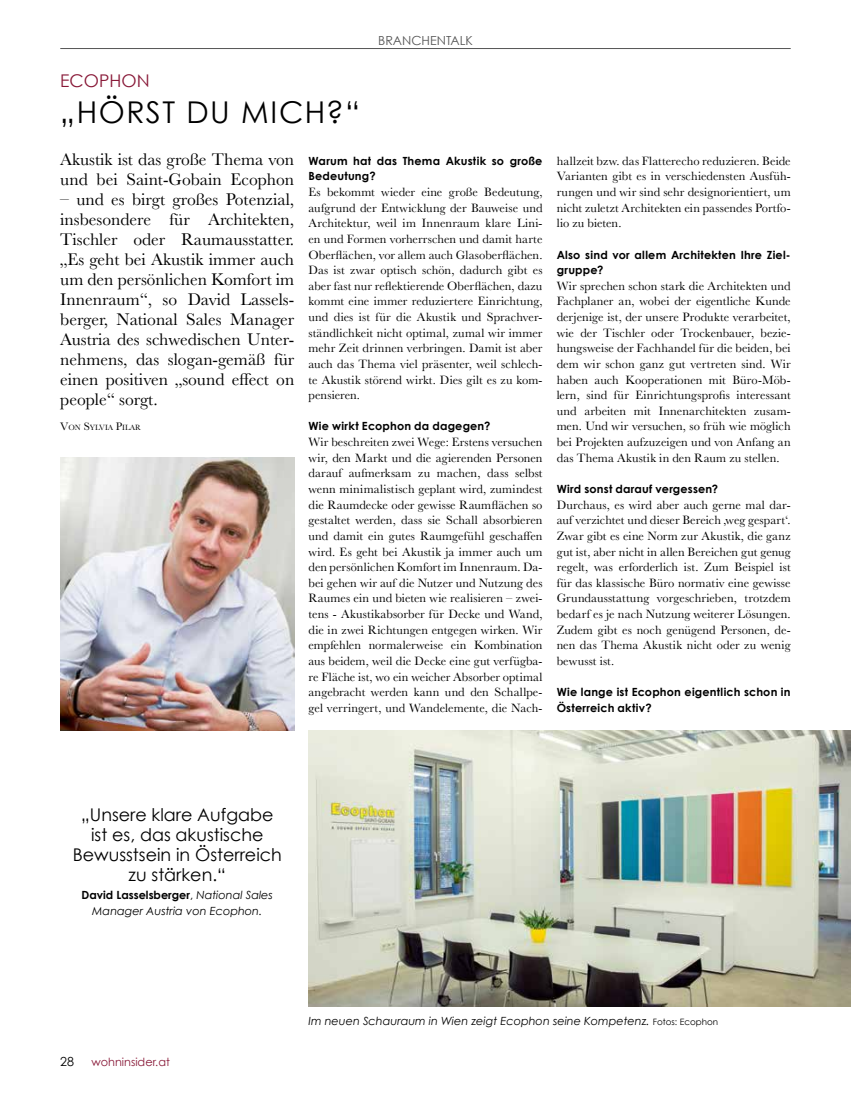
<style>
.page{position:relative;width:851px;height:1099px;background:#fff}
.page>*{position:absolute;margin:0;border:0;box-sizing:border-box;transform-origin:0 0}
.t1{font:30px "Century Gothic";letter-spacing:.05em;color:#000}
.t2{font:17.5px/20px "Baskerville";color:#000}
.t3{font:17.5px/20px "Century Gothic";color:#000;text-align:center}
.t4{font:17.5px "Century Gothic";color:#881837}
.t5{font:12.5px/15.6px "Baskerville";letter-spacing:.005em;color:#000;text-align:justify}
.t6{font:12.5px "Century Gothic";color:#565656}
.t7{font:12.5px "Century Gothic";color:#000}
.t8{font:700 11.25px/15.6px "Century Gothic";letter-spacing:.015em;color:#000}
.t9{font:italic 11.25px/15.6px "Century Gothic";color:#000;text-align:center}
.t10{font:11.25px "Century Gothic";color:#881837}
.t11{font:7.88px "Baskerville";color:#000}
.s1{font-size:11.25px}
.s2{font-weight:700;font-style:normal}
.s3{font-style:normal}
.s4{font-style:normal;font-size:8.75px}
</style>
<div class="page">
<hr style="left:60px;top:48px;width:730px;height:1px;background:#565656">
<img style="left:60px;top:457px;width:234px;height:273px">
<img style="left:308px;top:730px;width:542px;height:276px">
<p class="t6" style="left:378px;top:33px;width:96px">BRANCHENTALK</p>
<h2 class="t4" style="left:60px;top:69px;width:91px">ECOPHON</h2>
<h1 class="t1" style="left:60px;top:94px;width:301px">„HÖRST DU MICH?“</h1>
<h2 class="t2" style="left:60px;top:149px;width:235px">Akustik ist das große Thema von und bei Saint-Gobain Ecophon</h2>
<p class="t2" style="left:60px;top:189px;width:235px;text-align:justify">– und es birgt großes Potenzial, insbesondere für Architekten, Tischler oder Raumausstatter. „Es geht bei Akustik immer auch um den persönlichen Komfort im Innenraum“, so David Lassels&shy;berger, National Sales Manager Austria des schwedischen Unter&shy;nehmens, das slogan-gemäß für einen positiven „sound effect on people“ sorgt.</p>
<p class="t11" style="left:60px;top:423px;width:82px"><span class="s1">V</span>ON <span class="s1">S</span>YLVIA <span class="s1">P</span>ILAR</p>
<p class="t8" style="left:308px;top:152px;width:235px">Warum hat das Thema Akustik so große<br>Bedeutung?</p>
<p class="t5" style="left:308px;top:184px;width:235px">Es bekommt wieder eine große Bedeutung, aufgrund der Entwicklung der Bauweise und Architektur, weil im Innenraum klare Lini&shy;en und Formen vorherrschen und damit harte Oberflächen, vor allem auch Glasoberflächen.<br>Das ist zwar optisch schön, dadurch gibt es aber fast nur reflektierende Oberflächen, dazu kommt eine immer reduziertere Einrichtung, und dies ist für die Akustik und Sprachver&shy;ständlichkeit nicht optimal, zumal wir immer mehr Zeit drinnen verbringen. Damit ist aber auch das Thema viel präsenter, weil schlech&shy;te Akustik störend wirkt. Dies gilt es zu kom&shy;pensieren.</p>
<p class="t8" style="left:308px;top:418px;width:183px">Wie wirkt Ecophon da dagegen?</p>
<p class="t5" style="left:308px;top:434px;width:235px">Wir beschreiten zwei Wege: Erstens versuchen wir, den Markt und die agierenden Personen darauf aufmerksam zu machen, dass selbst wenn minimalistisch geplant wird, zumindest die Raumdecke oder gewisse Raumflächen so gestaltet werden, dass sie Schall absorbieren und damit ein gutes Raumgefühl geschaffen wird. Es geht bei Akustik ja immer auch um den persönlichen Komfort im Innenraum. Da&shy;bei gehen wir auf die Nutzer und Nutzung des Raumes ein und bieten wie realisieren – zwei&shy;tens - Akustikabsorber für Decke und Wand, die in zwei Richtungen entgegen wirken. Wir empfehlen normalerweise ein Kombination aus beidem, weil die Decke eine gut verfügba&shy;re Fläche ist, wo ein weicher Absorber optimal angebracht werden kann und den Schallpe&shy;gel verringert, und Wandelemente, die Nach-</p>
<p class="t5" style="left:556px;top:153px;width:235px">hallzeit bzw. das Flatterecho reduzieren. Beide Varianten gibt es in verschiedensten Ausfüh&shy;rungen und wir sind sehr designorientiert, um nicht zuletzt Architekten ein passendes Portfo&shy;lio zu bieten.</p>
<p class="t8" style="left:556px;top:246px;width:235px">Also sind vor allem Architekten Ihre Ziel&shy;gruppe?</p>
<p class="t5" style="left:556px;top:278px;width:235px">Wir sprechen schon stark die Architekten und Fachplaner an, wobei der eigentliche Kunde derjenige ist, der unsere Produkte verarbeitet, wie der Tischler oder Trockenbauer, bezie&shy;hungsweise der Fachhandel für die beiden, bei dem wir schon ganz gut vertreten sind. Wir haben auch Kooperationen mit Büro-Möb&shy;lern, sind für Einrichtungsprofis interessant und arbeiten mit Innenarchitekten zusam&shy;men. Und wir versuchen, so früh wie möglich bei Projekten aufzuzeigen und von Anfang an das Thema Akustik in den Raum zu stellen.</p>
<p class="t8" style="left:556px;top:481px;width:163px">Wird sonst darauf vergessen?</p>
<p class="t5" style="left:556px;top:497px;width:235px">Durchaus, es wird aber auch gerne mal dar&shy;auf verzichtet und dieser Bereich ‚weg gespart‘.<br>Zwar gibt es eine Norm zur Akustik, die ganz gut ist, aber nicht in allen Bereichen gut genug regelt, was erforderlich ist. Zum Beispiel ist für das klassische Büro normativ eine gewisse Grundausstattung vorgeschrieben, trotzdem bedarf es je nach Nutzung weiterer Lösungen.<br>Zudem gibt es noch genügend Personen, de&shy;nen das Thema Akustik nicht oder zu wenig bewusst ist.</p>
<p class="t8" style="left:556px;top:684px;width:235px">Wie lange ist Ecophon eigentlich schon in<br>Österreich aktiv?</p>
<h2 class="t3" style="left:73px;top:804px;width:210px">„Unsere klare Aufgabe ist es, das akustische<br>Bewusstsein in Österreich zu stärken.“</h2>
<p class="t9" style="left:82px;top:887px;width:193px"><span class="s2">David Lasselsberger</span><span class="s3">,</span> National Sales<br>Manager Austria von Ecophon.</p>
<p class="t7" style="left:60px;top:1053px;width:15px">28</p>
<p class="t10" style="left:91px;top:1054px;width:80px">wohninsider.at</p>
<p class="t9" style="left:308px;top:1012px;width:411px">Im neuen Schauraum in Wien zeigt Ecophon seine Kompetenz. <span class="s4">Fotos: Ecophon</span></p>
</div>
